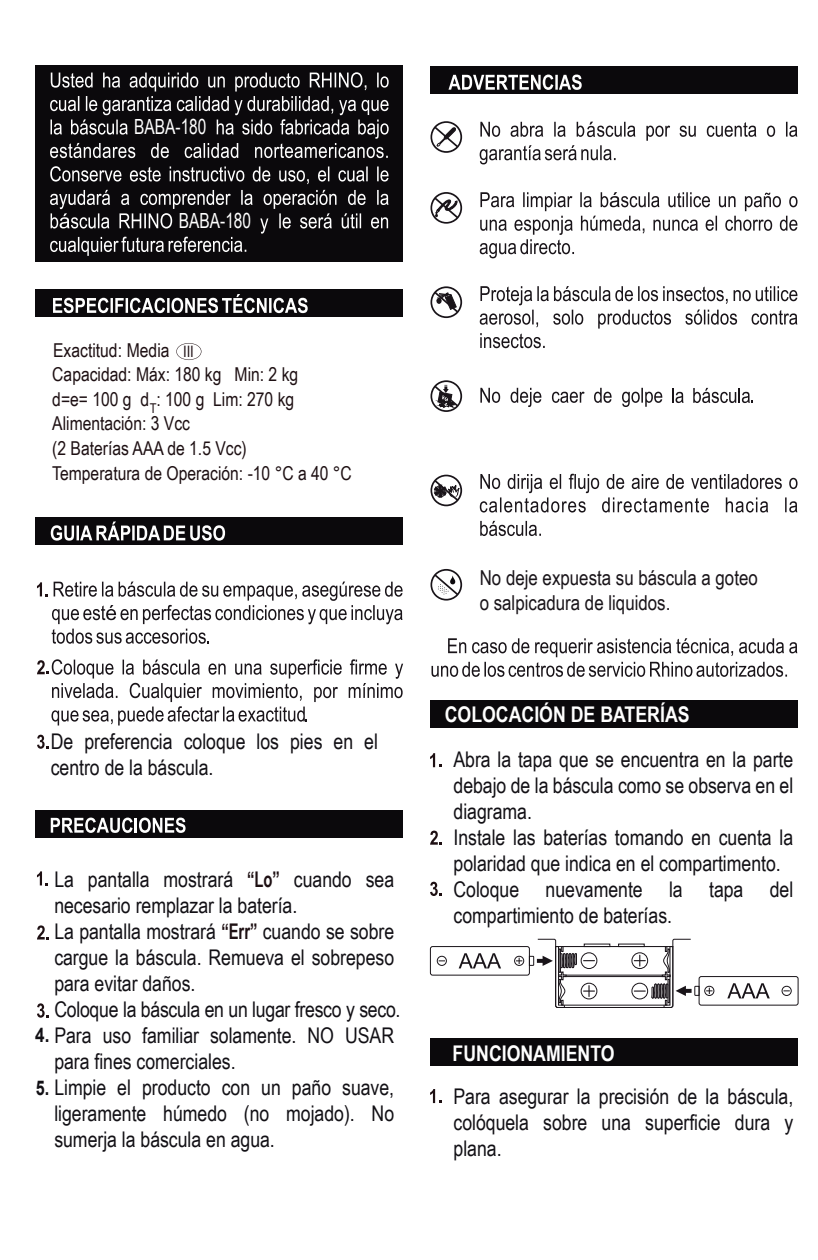
<style>
.page{position:relative;width:818px;height:1260px;background:#fff}
.page>*{position:absolute;margin:0;border:0;box-sizing:border-box;transform-origin:0 0}
.t1{font:21.6px/25.9px "Arial Narrow";color:#121015}
.t2{font:700 21.6px "Arial Narrow";color:#fff}
.t3{font:20.93px "Arial Narrow";color:#fff;scale:.9 1}
.t4{font:20.7px/24.8px "Arial Narrow";color:#191419}
.t5{font:19.12px/24.8px "Arial Narrow";color:#1e1013}
.t6{font:13.5px "Arial Narrow";color:#1e1013}
.s1{font-size:15.75px}
.s2{font-weight:700;color:#1e1013}
.s3{font-family:"Arial";font-weight:700;font-size:20.25px}
</style>
<div class="page">
<div style="left:36px;top:289px;width:367px;height:28px;background:#0b090c"></div>
<div style="left:430px;top:66px;width:368px;height:28px;background:#0b090c"></div>
<div style="left:36px;top:516px;width:367px;height:28px;background:#0b090c"></div>
<div style="left:36px;top:810px;width:367px;height:27px;background:#0b090c"></div>
<svg style="left:53px;top:294px;width:255px;height:19px"></svg>
<svg style="left:51px;top:521px;width:174px;height:19px"></svg>
<div style="left:36px;top:65px;width:367px;height:196px;background:#0b090c"></div>
<div style="left:430px;top:700px;width:368px;height:27px;background:#0b090c"></div>
<div style="left:430px;top:1038px;width:368px;height:27px;background:#0b090c"></div>
<svg style="left:448px;top:75px;width:133px;height:15px"></svg>
<svg style="left:480px;top:473px;width:317px;height:63px"></svg>
<svg style="left:431px;top:638px;width:366px;height:38px"></svg>
<svg style="left:430px;top:121px;width:32px;height:32px"></svg>
<svg style="left:430px;top:192px;width:32px;height:32px"></svg>
<svg style="left:430px;top:286px;width:32px;height:32px"></svg>
<svg style="left:430px;top:380px;width:32px;height:32px"></svg>
<svg style="left:430px;top:474px;width:32px;height:32px"></svg>
<svg style="left:430px;top:569px;width:32px;height:31px"></svg>
<div style="left:430px;top:946px;width:99px;height:29px;border:1px solid #191419;border-radius:2px"></div>
<svg style="left:459px;top:953px;width:42px;height:15px"></svg>
<div style="left:514px;top:955px;width:10px;height:10px;border:1px solid #191419;border-radius:50%"></div>
<svg style="left:516px;top:957px;width:6px;height:6px"></svg>
<div style="left:437px;top:955px;width:9px;height:10px;border:1px solid #191419;border-radius:50%"></div>
<div style="left:698px;top:976px;width:100px;height:29px;border:1px solid #191419;border-radius:2px"></div>
<svg style="left:727px;top:983px;width:42px;height:15px"></svg>
<div style="left:704px;top:985px;width:10px;height:10px;border:1px solid #191419;border-radius:50%"></div>
<svg style="left:706px;top:987px;width:6px;height:6px"></svg>
<div style="left:781px;top:985px;width:10px;height:10px;border:1px solid #191419;border-radius:50%"></div>
<svg style="left:529px;top:938px;width:170px;height:69px"></svg>
<svg style="left:50px;top:72px;width:338px;height:184px"></svg>
<svg style="left:430px;top:753px;width:11px;height:14px"></svg>
<svg style="left:430px;top:881px;width:12px;height:14px"></svg>
<svg style="left:430px;top:830px;width:12px;height:14px"></svg>
<svg style="left:430px;top:1089px;width:11px;height:13px"></svg>
<svg style="left:37px;top:734px;width:12px;height:14px"></svg>
<svg style="left:37px;top:1003px;width:12px;height:14px"></svg>
<svg style="left:37px;top:871px;width:11px;height:14px"></svg>
<svg style="left:37px;top:925px;width:12px;height:14px"></svg>
<svg style="left:37px;top:581px;width:365px;height:62px"></svg>
<svg style="left:37px;top:659px;width:366px;height:66px"></svg>
<svg style="left:51px;top:817px;width:134px;height:15px"></svg>
<svg style="left:176px;top:343px;width:25px;height:17px"></svg>
<svg style="left:479px;top:122px;width:318px;height:285px"></svg>
<p class="t3" style="left:134px;top:112px;width:82px">BABA-180</p>
<p class="t3" style="left:179px;top:205px;width:82px">BABA-180</p>
<p class="t5" style="left:53px;top:337px;width:142px">Exactitud: Media <span class="s1">III</span></p>
<p class="t5" style="left:52px;top:361px;width:301px">Capacidad: Máx: 180 kg Min: 2 kg<br>d=e= 100 g d : 100 g Lim: 270 kg<br>Alimentación: 3 Vcc<br>(2 Baterías AAA de 1.5 Vcc)<br>Temperatura de Operación: -10 °C a 40 °C</p>
<p class="t6" style="left:150px;top:398px;width:8px">T</p>
<p class="t1" style="left:51px;top:728px;width:329px">De preferencia coloque los pies en el centro de la báscula.</p>
<p class="t1" style="left:54px;top:865px;width:348px">La pantalla mostrará <span class="s2">“Lo”</span> cuando sea necesario remplazar la batería.<br>La pantalla mostrará <span class="s2">“Err”</span> cuando se sobre cargue la báscula. Remueva el sobrepeso para evitar daños.<br>Coloque la báscula en un lugar fresco y seco.</p>
<p class="t1" style="left:54px;top:1021px;width:341px;text-indent:-19px"><span class="s3">4.</span> Para uso familiar solamente. NO USAR para fines comerciales.</p>
<p class="t1" style="left:54px;top:1073px;width:341px;text-align:justify;text-indent:-19px"><span class="s3">5.</span> Limpie el producto con un paño suave, ligeramente húmedo (no mojado). No sumerja la báscula en agua.</p>
<p class="t4" style="left:479px;top:564px;width:279px">No deje expuesta su báscula a goteo o salpicadura de liquidos.</p>
<p class="t2" style="left:445px;top:697px;width:246px">COLOCACIÓN DE BATERÍAS</p>
<p class="t1" style="left:453px;top:746px;width:341px">Abra la tapa que se encuentra en la parte debajo de la báscula como se observa en el diagrama.<br>Instale las baterías tomando en cuenta la polaridad que indica en el compartimento.<br>Coloque nuevamente la tapa del compartimiento de baterías.</p>
<p class="t2" style="left:452px;top:1036px;width:164px">FUNCIONAMIENTO</p>
<p class="t1" style="left:453px;top:1082px;width:341px;text-align:justify">Para asegurar la precisión de la báscula, colóquela sobre una superficie dura y plana.</p>
</div>
